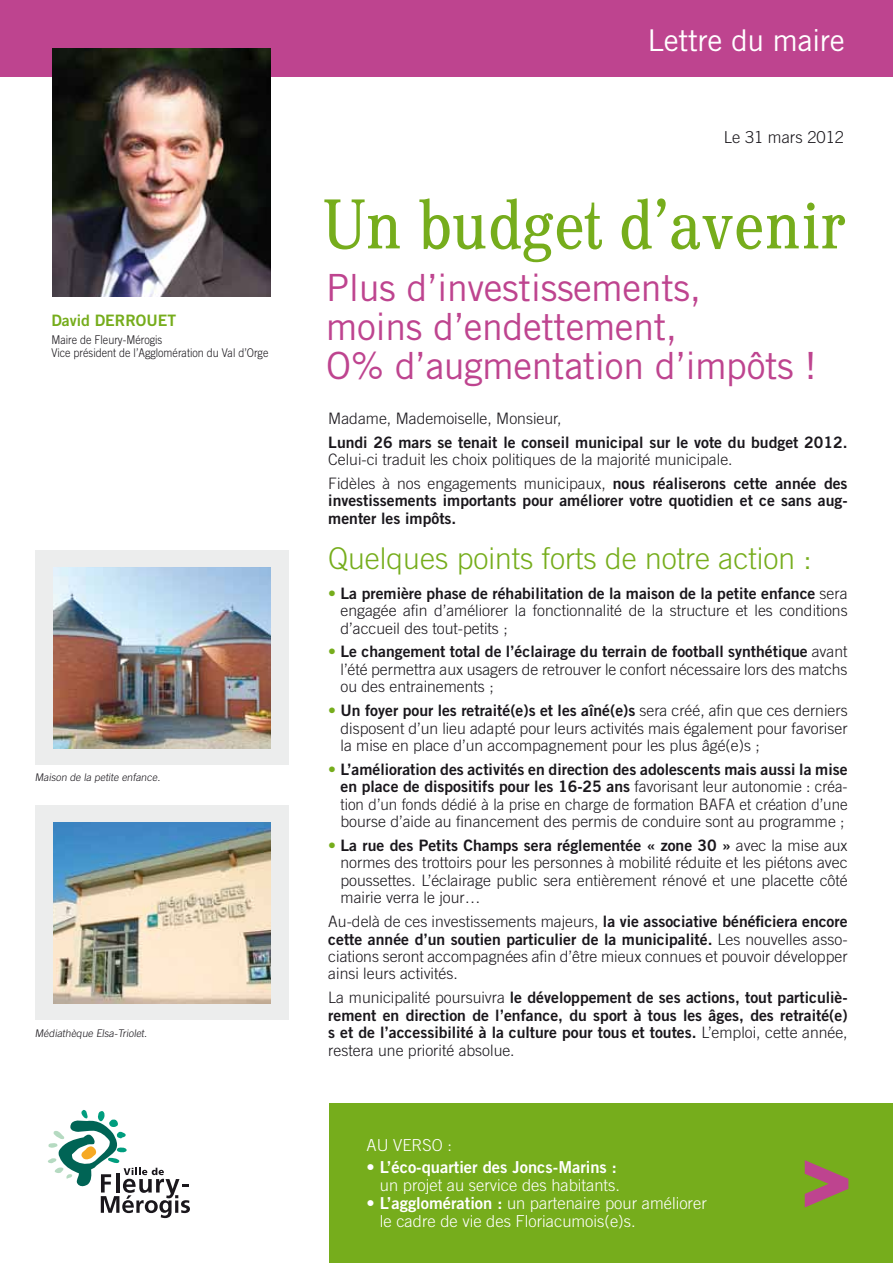
<style>
.page{position:relative;width:893px;height:1263px;background:#fff}
.page>*{position:absolute;margin:0;border:0;box-sizing:border-box;transform-origin:0 0}
.t1{font:300 condensed 66.15px "Digi Antiqua LT";letter-spacing:-.01em;color:#76ad1c}
.t2{font:37.5px/39px "Trade Gothic LT Std";letter-spacing:-.01em;color:#be448f}
.t3{font:300 30px "Trade Gothic LT Std";color:#76ad1c}
.t4{font:30px "Trade Gothic LT Std";letter-spacing:-.01em;color:#fff}
.t5{font:300 16.5px/18px "Trade Gothic LT Std";color:#fff}
.t6{font:16.5px "Trade Gothic LT Std Bd 2";color:#fff}
.t7{font:300 16.5px "Trade Gothic LT Std";color:#1a171c}
.t8{font:15.75px/17.4px "Trade Gothic LT Std Bd 2";color:#1a171c}
.t9{font:300 15.75px/17.4px "Trade Gothic LT Std";color:#1a171c}
.t10{font:300 15.75px/17.4px "Trade Gothic LT Std";color:#1a171c;scale:.96 1}
.t11{font:15.75px "Trade Gothic LT Std Bd 2";color:#76ad1c}
.t12{font:300 12px/13.5px "Trade Gothic LT Std";color:#1a171c;scale:.9 1}
.t13{font:300 10.5px "Trade Gothic LT Std";color:#1a171c}
.s1{font-family:"Trade Gothic LT Std Bd 2";font-weight:400}
.s2{font-family:"Trade Gothic LT Std";font-weight:300;color:#76ad1c}
.s3{font-family:"Trade Gothic LT Std";font-weight:300}
</style>
<div class="page">
<svg style="left:48px;top:1110px;width:142px;height:108px"></svg>
<div style="left:0;top:0;width:893px;height:77px;background:#be448f"></div>
<div style="left:35px;top:551px;width:254px;height:214px;background:#eceded"></div>
<img style="left:54px;top:567px;width:216px;height:181px">
<img style="left:52px;top:48px;width:219px;height:248px">
<div style="left:35px;top:806px;width:254px;height:214px;background:#eceded"></div>
<img style="left:54px;top:822px;width:216px;height:181px">
<div style="left:329px;top:1103px;width:564px;height:160px;background:#76ad1c"></div>
<svg style="left:804px;top:1160px;width:45px;height:48px"></svg>
<p class="t11" style="left:51px;top:311px;width:126px">David DERROUET</p>
<p class="t12" style="left:51px;top:333px;width:243px">Maire de Fleury-Mérogis<br>Vice président de l’Agglomération du Val d’Orge</p>
<p class="t13" style="left:35px;top:771px;width:129px">Maison de la petite enfance.</p>
<p class="t13" style="left:35px;top:1027px;width:115px">Médiathèque Elsa-Triolet.</p>
<h3 class="t4" style="left:647px;top:23px;width:199px">Lettre du maire</h3>
<p class="t7" style="left:724px;top:127px;width:122px">Le 31 mars 2012</p>
<h1 class="t1" style="left:323px;top:186px;width:523px">Un budget d’avenir</h1>
<h2 class="t2" style="left:326px;top:268px;width:492px">Plus d’investissements,<br>moins d’endettement,<br>O% d’augmentation d’impôts !</h2>
<p class="t9" style="left:328px;top:409px;width:235px">Madame, Mademoiselle, Monsieur,</p>
<p class="t8" style="left:328px;top:433px;width:521px">Lundi 26 mars se tenait le conseil municipal sur le vote du budget 2012.</p>
<p class="t9" style="left:328px;top:447px;width:521px;line-height:23.9px">Celui-ci traduit les choix politiques de la majorité municipale.<br>Fidèles à nos engagements municipaux, <span class="s1">nous réaliserons cette année des</span></p>
<p class="t8" style="left:328px;top:492px;width:521px">investissements importants pour améliorer votre quotidien et ce sans aug&shy;menter les impôts.</p>
<h3 class="t3" style="left:328px;top:540px;width:485px">Quelques points forts de notre action :</h3>
<p class="t8" style="left:328px;top:584px;width:521px"><span class="s2">•</span> La première phase de réhabilitation de la maison de la petite enfance <span class="s3">sera</span></p>
<p class="t9" style="left:341px;top:602px;width:509px">engagée afin d’améliorer la fonctionnalité de la structure et les conditions d’accueil des tout-petits ;</p>
<p class="t8" style="left:328px;top:643px;width:521px"><span class="s2">•</span> Le changement total de l’éclairage du terrain de football synthétique <span class="s3">avant</span></p>
<p class="t9" style="left:341px;top:660px;width:509px">l’été permettra aux usagers de retrouver le confort nécessaire lors des matchs ou des entrainements ;</p>
<p class="t8" style="left:328px;top:701px;width:521px"><span class="s2">•</span> Un foyer pour les retraité(e)s et les aîné(e)s <span class="s3">sera créé, afin que ces derniers</span></p>
<p class="t9" style="left:341px;top:719px;width:509px">disposent d’un lieu adapté pour leurs activités mais également pour favoriser la mise en place d’un accompagnement pour les plus âgé(e)s ;</p>
<p class="t8" style="left:328px;top:760px;width:521px;text-align:right"><span class="s2">•</span> L’amélioration des activités en direction des adolescents mais aussi la mise en place de dispositifs pour les 16-25 ans <span class="s3">favorisant leur autonomie : créa-</span></p>
<p class="t10" style="left:341px;top:795px;width:530px">tion d’un fonds dédié à la prise en charge de formation BAFA et création d’une bourse d’aide au financement des permis de conduire sont au programme ;</p>
<p class="t8" style="left:328px;top:836px;width:521px"><span class="s2">•</span> La rue des Petits Champs sera réglementée « zone 30 » <span class="s3">avec la mise aux</span></p>
<p class="t9" style="left:341px;top:854px;width:509px;text-align:justify">normes des trottoirs pour les personnes à mobilité réduite et les piétons avec poussettes. L’éclairage public sera entièrement rénové et une placette côté mairie verra le jour…</p>
<p class="t9" style="left:328px;top:913px;width:521px">Au-delà de ces investissements majeurs, <span class="s1">la vie associative bénéficiera encore</span></p>
<p class="t8" style="left:328px;top:930px;width:521px">cette année d’un soutien particulier de la municipalité. <span class="s3">Les nouvelles asso-</span></p>
<p class="t9" style="left:328px;top:947px;width:521px">ciations seront accompagnées afin d’être mieux connues et pouvoir développer ainsi leurs activités.</p>
<p class="t8" style="left:328px;top:989px;width:521px;text-align:justify"><span class="s3">La municipalité poursuivra</span> le développement de ses actions, tout particuliè&shy;rement en direction de l’enfance, du sport à tous les âges, des retraité(e) s et de l’accessibilité à la culture pour tous et toutes. <span class="s3">L’emploi, cette année,</span></p>
<p class="t9" style="left:328px;top:1041px;width:188px">restera une priorité absolue.</p>
<p class="t5" style="left:367px;top:1135px;width:87px">AU VERSO :</p>
<p class="t6" style="left:367px;top:1157px;width:252px">• L’éco-quartier des Joncs-Marins :</p>
<p class="t5" style="left:380px;top:1176px;width:242px">un projet au service des habitants.</p>
<p class="t5" style="left:380px;top:1194px;width:328px;text-indent:-13px"><span class="s1">• L’agglomération :</span> un partenaire pour améliorer le cadre de vie des Floriacumois(e)s.</p>
</div>
